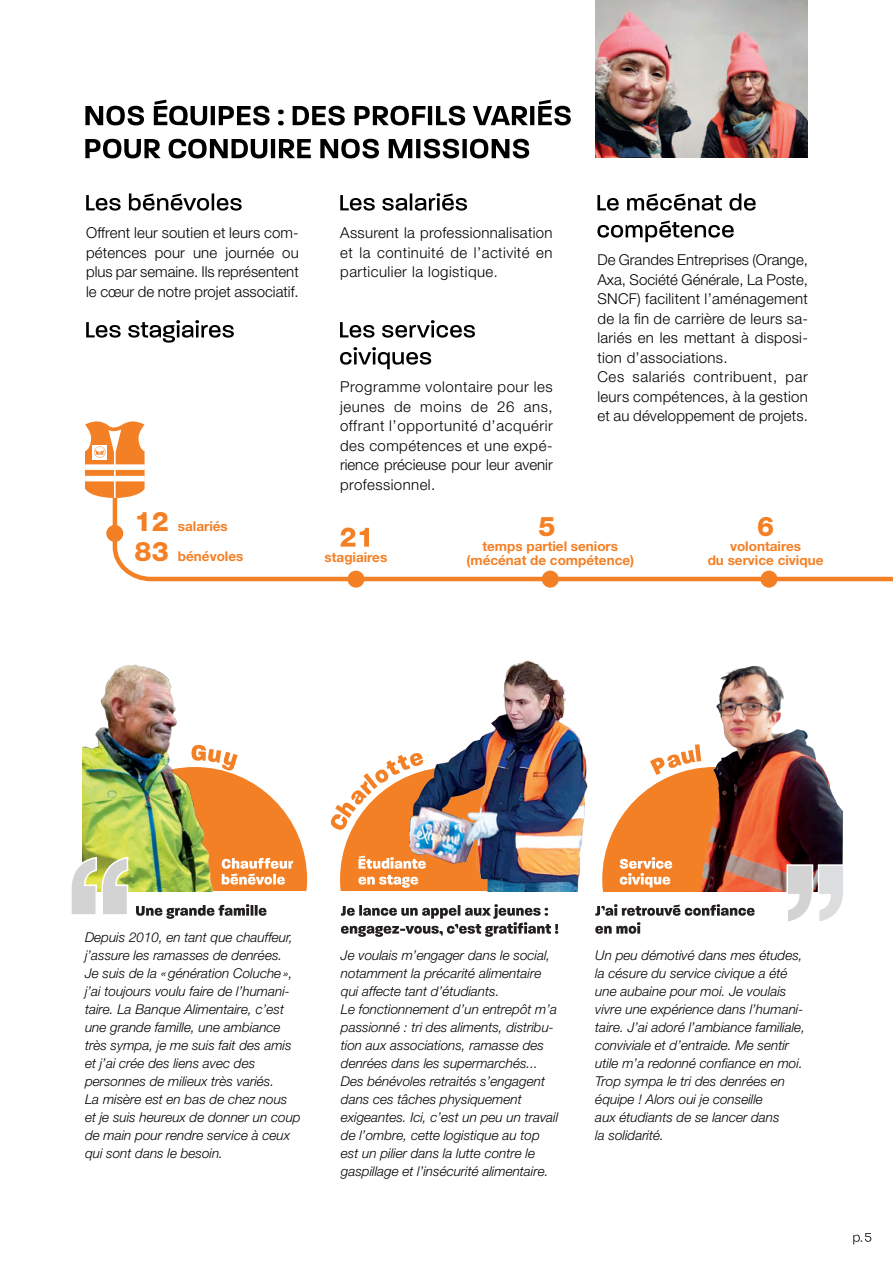
<style>
.page{position:relative;width:893px;height:1263px;background:#fff}
.page>*{position:absolute;margin:0;border:0;box-sizing:border-box;transform-origin:0 0}
.t1{font:800 27px "Helvetica Neue LT Pro";color:#f48026}
.t2{font:300 15px/19.5px "Helvetica Neue LT Pro";letter-spacing:.02em;color:#000;text-align:justify}
.t3{font:italic 300 13.5px/18px "Helvetica Neue LT Pro";color:#000}
.t4{font:700 13.5px/13.5px "Helvetica Neue LT Pro";color:#f48026;text-align:center}
.s1{font-size:14.25px}
.s2{font-weight:800;font-size:27px}
</style>
<div class="page">
<svg style="left:85px;top:139px;width:444px;height:19px"></svg>
<svg style="left:85px;top:100px;width:486px;height:25px"></svg>
<svg style="left:86px;top:193px;width:156px;height:18px"></svg>
<svg style="left:340px;top:193px;width:127px;height:18px"></svg>
<svg style="left:597px;top:193px;width:159px;height:18px"></svg>
<svg style="left:597px;top:221px;width:137px;height:21px"></svg>
<svg style="left:340px;top:320px;width:135px;height:18px"></svg>
<svg style="left:340px;top:347px;width:91px;height:22px"></svg>
<svg style="left:86px;top:320px;width:148px;height:23px"></svg>
<img style="left:595px;top:0;width:213px;height:157px">
<svg style="left:106px;top:525px;width:17px;height:17px"></svg>
<svg style="left:347px;top:571px;width:17px;height:17px"></svg>
<svg style="left:542px;top:571px;width:17px;height:17px"></svg>
<svg style="left:760px;top:571px;width:17px;height:17px"></svg>
<svg style="left:110px;top:498px;width:783px;height:85px"></svg>
<svg style="left:85px;top:421px;width:60px;height:77px"></svg>
<svg style="left:340px;top:527px;width:29px;height:20px"></svg>
<div style="left:82px;top:767px;width:225px;height:225px;background:#f48026;border-radius:50%"></div>
<div style="left:340px;top:767px;width:225px;height:225px;background:#f48026;border-radius:50%"></div>
<div style="left:602px;top:767px;width:225px;height:225px;background:#f48026;border-radius:50%"></div>
<div style="left:81px;top:892px;width:232px;height:339px;background:#fff"></div>
<svg style="left:136px;top:904px;width:131px;height:15px"></svg>
<div style="left:337px;top:892px;width:231px;height:339px;background:#fff"></div>
<div style="left:595px;top:892px;width:232px;height:119px;background:#fff"></div>
<svg style="left:341px;top:904px;width:217px;height:33px"></svg>
<svg style="left:595px;top:904px;width:160px;height:12px"></svg>
<svg style="left:595px;top:922px;width:45px;height:12px"></svg>
<img style="left:82px;top:664px;width:146px;height:228px">
<img style="left:649px;top:665px;width:194px;height:227px">
<img style="left:409px;top:660px;width:199px;height:232px">
<svg style="left:786px;top:863px;width:57px;height:59px"></svg>
<svg style="left:71px;top:856px;width:58px;height:58px;background:#d4d7bd"></svg>
<svg style="left:191px;top:745px;width:47px;height:26px"></svg>
<svg style="left:330px;top:752px;width:94px;height:79px"></svg>
<svg style="left:650px;top:744px;width:51px;height:31px"></svg>
<svg style="left:222px;top:858px;width:71px;height:27px"></svg>
<svg style="left:358px;top:856px;width:68px;height:13px"></svg>
<svg style="left:358px;top:875px;width:60px;height:13px"></svg>
<svg style="left:620px;top:857px;width:52px;height:30px"></svg>
<svg style="left:853px;top:1233px;width:18px;height:11px"></svg>
<p class="t2" style="left:86px;top:223px;width:214px">Offrent leur soutien et leurs com&shy;pétences pour une journée ou plus par semaine. Ils représentent le cœur de notre projet associatif.</p>
<p class="t2" style="left:340px;top:223px;width:214px">Assurent la professionnalisation et la continuité de l’activité en particulier la logistique<span class="s1">.</span></p>
<p class="t2" style="left:340px;top:377px;width:214px">Programme volontaire pour les jeunes de moins de 26 ans, offrant l’opportunité d’acquérir des compétences et une expé&shy;rience précieuse pour leur avenir professionnel.</p>
<p class="t2" style="left:597px;top:250px;width:212px;text-align:left">De Grandes Entreprises (Orange,<br>Axa, Société Générale, La Poste,<br>SNCF) facilitent l’aménagement de la fin de carrière de leurs sa&shy;lariés en les mettant à disposi&shy;tion d’associations.<br>Ces salariés contribuent, par leurs compétences, à la gestion et au développement de projets.</p>
<p class="t4" style="left:135px;top:519px;width:95px"><span class="s2">12</span> salariés</p>
<p class="t4" style="left:135px;top:549px;width:110px"><span class="s2">83</span> bénévoles</p>
<p class="t4" style="left:325px;top:550px;width:64px">stagiaires</p>
<h1 class="t1" style="left:538px;top:510px;width:19px">5</h1>
<p class="t4" style="left:466px;top:539px;width:169px">temps partiel seniors (mécénat de compétence)</p>
<h1 class="t1" style="left:757px;top:510px;width:19px">6</h1>
<p class="t4" style="left:708px;top:539px;width:117px">volontaires<br>du service civique</p>
<p class="t3" style="left:85px;top:928px;width:217px">Depuis 2010, en tant que chauffeur, j’assure les ramasses de denrées.<br>Je suis de la «génération Coluche», j’ai toujours voulu faire de l’humani&shy;taire. La Banque Alimentaire, c’est une grande famille, une ambiance très sympa, je me suis fait des amis et j’ai crée des liens avec des personnes de milieux très variés.<br>La misère est en bas de chez nous et je suis heureux de donner un coup de main pour rendre service à ceux qui sont dans le besoin.</p>
<p class="t3" style="left:341px;top:946px;width:219px">Je voulais m’engager dans le social, notamment la précarité alimentaire qui affecte tant d’étudiants.<br>Le fonctionnement d’un entrepôt m’a passionné : tri des aliments, distribu&shy;tion aux associations, ramasse des denrées dans les supermarchés...<br>Des bénévoles retraités s’engagent dans ces tâches physiquement exigeantes. Ici, c’est un peu un travail de l’ombre, cette logistique au top est un pilier dans la lutte contre le gaspillage et l’insécurité alimentaire.</p>
<p class="t3" style="left:595px;top:946px;width:211px">Un peu démotivé dans mes études, la césure du service civique a été une aubaine pour moi. Je voulais vivre une expérience dans l’humani&shy;taire. J’ai adoré l’ambiance familiale, conviviale et d’entraide. Me sentir utile m’a redonné confiance en moi.<br>Trop sympa le tri des denrées en équipe ! Alors oui je conseille<br>aux étudiants de se lancer dans<br>la solidarité.</p>
</div>
